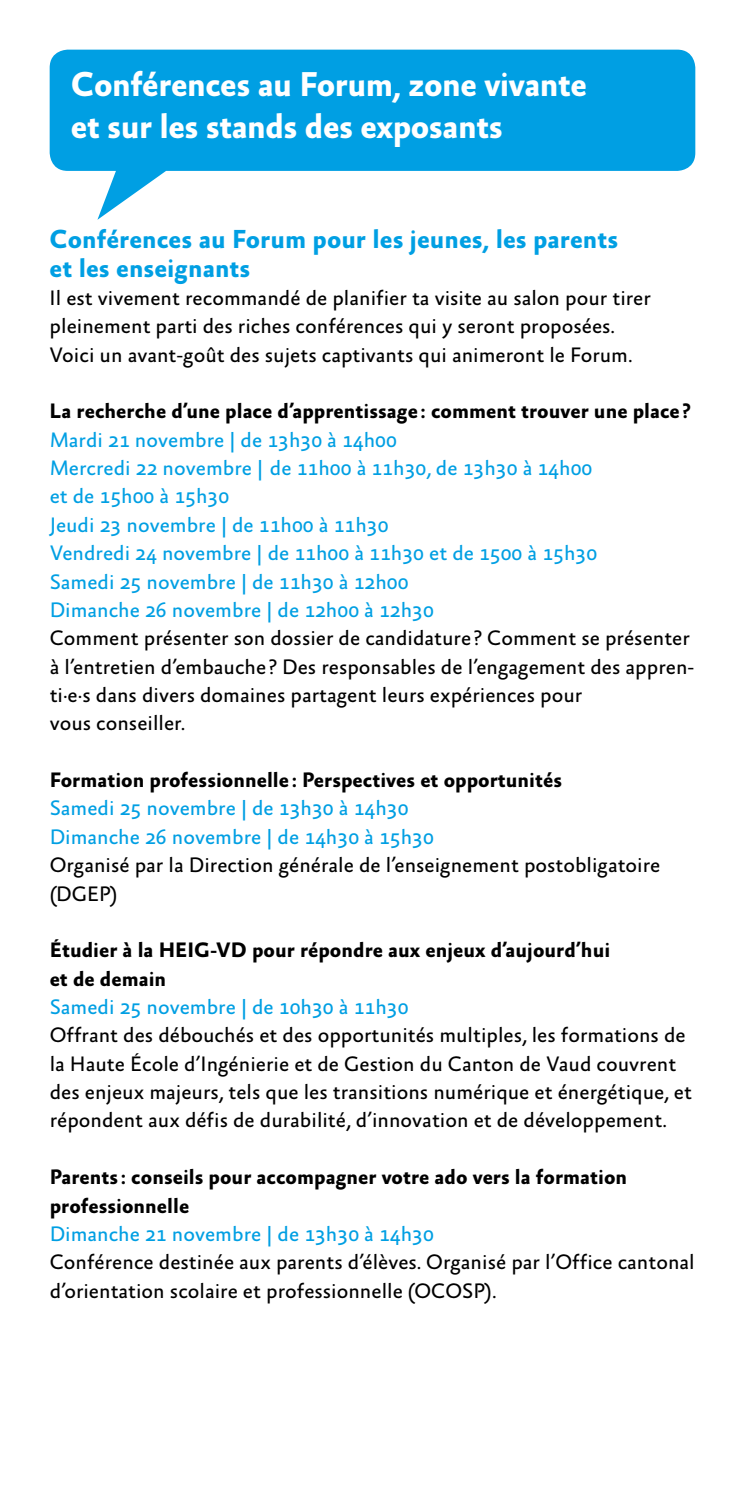
<style>
.page{position:relative;width:745px;height:1489px;background:#fff}
.page>*{position:absolute;margin:0;border:0;box-sizing:border-box;transform-origin:0 0}
.t1{font:700 35px/42px "Absara Sans OT";letter-spacing:-.015em;color:#fff}
.t2{font:700 26.5px/28.2px "Absara Sans OT";color:#009fe3}
.t3{font:21.25px/28.2px "Absara Sans OT";color:#000}
.t4{font:21.25px/28.2px "Absara Sans OT";color:#009fe3}
.t5{font:700 21.25px/28.2px "Absara Sans OT";color:#000}
</style>
<div class="page">
<svg style="left:50px;top:50px;width:644px;height:170px;fill:#009fe3"></svg>
<h1 class="t1" style="left:71px;top:65px;width:517px">Conférences au Forum, zone vivante et sur les stands des exposants</h1>
<p class="t2" style="left:50px;top:226px;width:569px">Conférences au Forum pour les jeunes, les parents et les enseignants</p>
<p class="t3" style="left:50px;top:285px;width:602px">Il est vivement recommandé de planifier ta visite au salon pour tirer pleinement parti des riches conférences qui y seront proposées.<br>Voici un avant-goût des sujets captivants qui animeront le Forum.</p>
<p class="t5" style="left:50px;top:398px;width:642px">La recherche d’une place d’apprentissage : comment trouver une place ?</p>
<p class="t4" style="left:50px;top:426px;width:548px">Mardi 21 novembre | de 13h30 à 14h00<br>Mercredi 22 novembre | de 11h00 à 11h30, de 13h30 à 14h00 et de 15h00 à 15h30<br>Jeudi 23 novembre | de 11h00 à 11h30<br>Vendredi 24 novembre | de 11h00 à 11h30 et de 1500 à 15h30<br>Samedi 25 novembre | de 11h30 à 12h00<br>Dimanche 26 novembre | de 12h00 à 12h30</p>
<p class="t3" style="left:50px;top:625px;width:645px">Comment présenter son dossier de candidature ? Comment se présenter à l’entretien d’embauche ? Des responsables de l’engagement des appren&shy;ti·e·s dans divers domaines partagent leurs expériences pour<br>vous conseiller.</p>
<p class="t5" style="left:50px;top:767px;width:513px">Formation professionnelle : Perspectives et opportunités</p>
<p class="t4" style="left:50px;top:795px;width:385px">Samedi 25 novembre | de 13h30 à 14h30<br>Dimanche 26 novembre | de 14h30 à 15h30</p>
<p class="t3" style="left:50px;top:852px;width:612px">Organisé par la Direction générale de l’enseignement postobligatoire (DGEP)</p>
<p class="t5" style="left:50px;top:937px;width:561px">Étudier à la HEIG-VD pour répondre aux enjeux d’aujourd’hui et de demain</p>
<p class="t4" style="left:50px;top:993px;width:360px">Samedi 25 novembre | de 10h30 à 11h30</p>
<p class="t3" style="left:50px;top:1022px;width:643px">Offrant des débouchés et des opportunités multiples, les formations de la Haute École d’Ingénierie et de Gestion du Canton de Vaud couvrent des enjeux majeurs, tels que les transitions numérique et énergétique, et répondent aux défis de durabilité, d’innovation et de développement.</p>
<p class="t5" style="left:50px;top:1163px;width:578px">Parents : conseils pour accompagner votre ado vers la formation professionnelle</p>
<p class="t4" style="left:50px;top:1220px;width:385px">Dimanche 21 novembre | de 13h30 à 14h30</p>
<p class="t3" style="left:50px;top:1249px;width:646px">Conférence destinée aux parents d’élèves. Organisé par l’Office cantonal d’orientation scolaire et professionnelle (OCOSP).</p>
</div>
